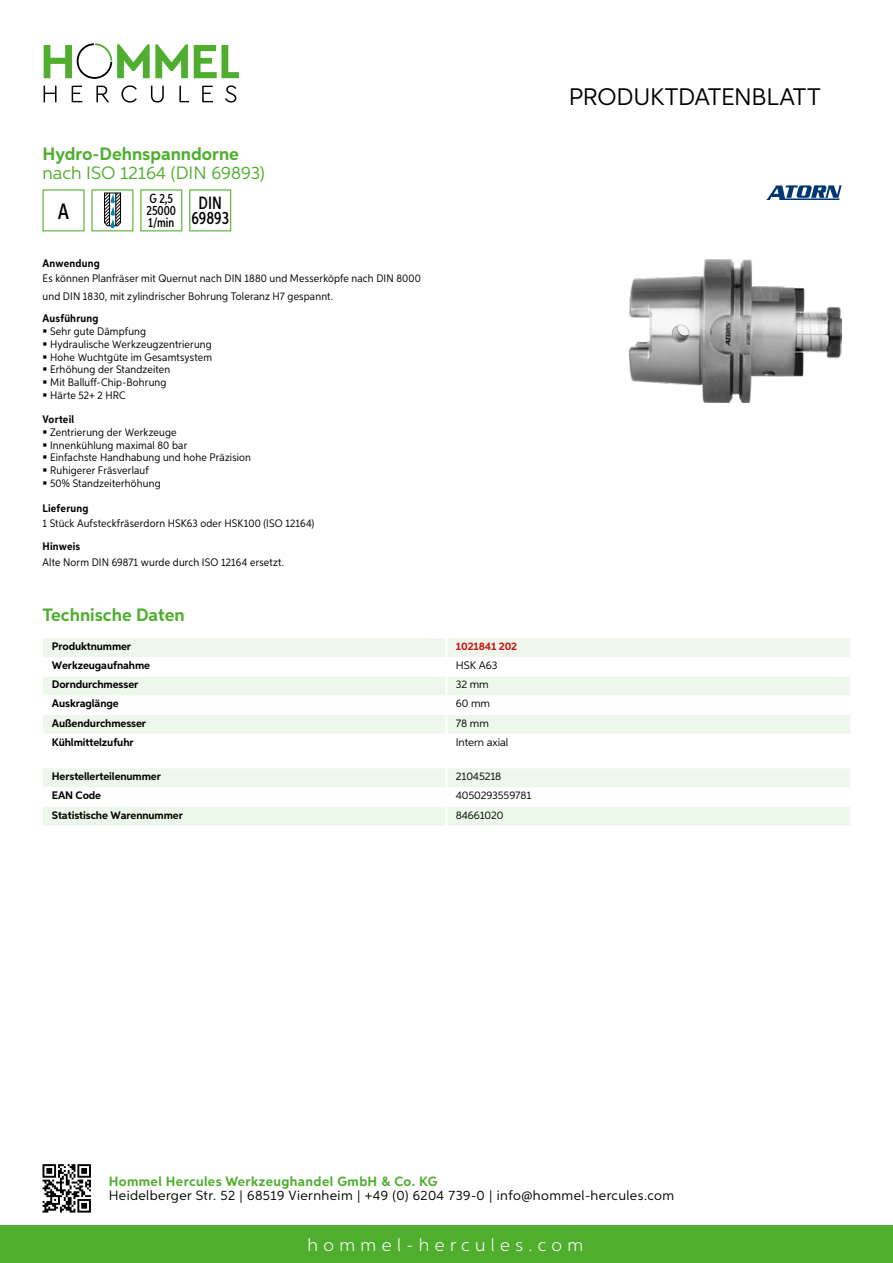
<style>
.page{position:relative;width:893px;height:1263px;background:#fff}
.page>*{position:absolute;margin:0;border:0;box-sizing:border-box;transform-origin:0 0}
.t1{font:24px "Aspira";letter-spacing:-.01em;color:#000}
.t2{font:500 22.2px "Aspira XX Nar";color:#000}
.t3{font:700 18px "Aspira";color:#50ae2f}
.t4{font:18px "Aspira";color:#50ae2f}
.t5{font:300 18px "Aspira";letter-spacing:.3em;color:#fff}
.t6{font:500 17.85px/14.9px "Aspira XX Nar";color:#000;text-align:center}
.t7{font:13.5px "Aspira";letter-spacing:.03em;color:#000}
.t8{font:700 13.5px "Aspira";letter-spacing:.03em;color:#50ae2f}
.t9{font:500 13.35px/11.9px "Aspira XX Nar";color:#000}
.t10{font:10.95px/12.8px "Aspira Nar";letter-spacing:.015em;color:#000}
.t11{font:700 10.95px "Aspira";letter-spacing:-.01em;color:#000}
.t12{font:10.95px "Aspira";letter-spacing:-.01em;color:#000}
.t13{font:700 10.95px "Aspira Nar";letter-spacing:.02em;color:#000}
.t14{font:700 10.95px "Aspira";letter-spacing:-.01em;color:#cd1013}
</style>
<div class="page">
<div style="left:0;top:1226px;width:893px;height:37px;background:#50ae2f"></div>
<svg style="left:43px;top:1164px;width:48px;height:48px"></svg>
<svg style="left:194px;top:45px;width:45px;height:33px"></svg>
<svg style="left:44px;top:43px;width:144px;height:36px"></svg>
<svg style="left:44px;top:86px;width:13px;height:16px"></svg>
<svg style="left:72px;top:86px;width:10px;height:16px"></svg>
<svg style="left:96px;top:86px;width:13px;height:16px"></svg>
<svg style="left:121px;top:85px;width:16px;height:18px"></svg>
<svg style="left:151px;top:86px;width:13px;height:17px"></svg>
<svg style="left:179px;top:86px;width:10px;height:16px"></svg>
<svg style="left:202px;top:86px;width:11px;height:16px"></svg>
<svg style="left:225px;top:85px;width:11px;height:18px"></svg>
<div style="left:43px;top:638px;width:807px;height:19px;background:#eef7eb"></div>
<svg style="left:43px;top:677px;width:807px;height:57px;fill:#eef7eb"></svg>
<hr style="left:445px;top:638px;width:3px;height:19px;background:#fff">
<hr style="left:445px;top:676px;width:3px;height:19px;background:#fff">
<hr style="left:445px;top:695px;width:3px;height:20px;background:#fff">
<hr style="left:445px;top:715px;width:3px;height:19px;background:#fff">
<svg style="left:43px;top:768px;width:807px;height:58px"></svg>
<hr style="left:445px;top:807px;width:3px;height:19px;background:#fff">
<svg style="left:43px;top:189px;width:42px;height:42px"></svg>
<svg style="left:91px;top:189px;width:42px;height:42px"></svg>
<svg style="left:140px;top:189px;width:42px;height:42px"></svg>
<svg style="left:189px;top:189px;width:42px;height:42px"></svg>
<img style="left:629px;top:259px;width:213px;height:143px">
<svg style="left:766px;top:185px;width:76px;height:15px"></svg>
<h3 class="t3" style="left:43px;top:142px;width:198px">Hydro-Dehnspanndorne</h3>
<h3 class="t4" style="left:43px;top:162px;width:224px">nach ISO 12164 (DIN 69893)</h3>
<h2 class="t2" style="left:58px;top:197px;width:13px">A</h2>
<p class="t9" style="left:147px;top:193px;width:31px">G 2,5<br>25000<br>1/min</p>
<h3 class="t6" style="left:191px;top:196px;width:39px">DIN<br>69893</h3>
<p class="t13" style="left:43px;top:257px;width:59px">Anwendung</p>
<p class="t10" style="left:43px;top:270px;width:380px;line-height:17.5px">Es können Planfräser mit Quernut nach DIN 1880 und Messerköpfe nach DIN 8000 und DIN 1830, mit zylindrischer Bohrung Toleranz H7 gespannt.</p>
<p class="t13" style="left:43px;top:312px;width:58px">Ausführung</p>
<p class="t10" style="left:50px;top:325px;width:164px">Sehr gute Dämpfung<br>Hydraulische Werkzeugzentrierung<br>Hohe Wuchtgüte im Gesamtsystem<br>Erhöhung der Standzeiten<br>Mit Balluff-Chip-Bohrung<br>Härte 52+ 2 HRC</p>
<p class="t13" style="left:43px;top:413px;width:33px">Vorteil</p>
<p class="t10" style="left:50px;top:426px;width:202px">Zentrierung der Werkzeuge<br>Innenkühlung maximal 80 bar<br>Einfachste Handhabung und hohe Präzision<br>Ruhigerer Fräsverlauf<br>50% Standzeiterhöhung</p>
<p class="t13" style="left:43px;top:502px;width:47px">Lieferung</p>
<p class="t10" style="left:43px;top:517px;width:273px">1 Stück Aufsteckfräserdorn HSK63 oder HSK100 (ISO 12164)</p>
<p class="t13" style="left:43px;top:540px;width:39px">Hinweis</p>
<p class="t10" style="left:43px;top:555px;width:243px">Alte Norm DIN 69871 wurde durch ISO 12164 ersetzt.</p>
<h3 class="t3" style="left:43px;top:604px;width:144px">Technische Daten</h3>
<p class="t11" style="left:52px;top:640px;width:81px">Produktnummer</p>
<p class="t14" style="left:456px;top:640px;width:63px">1021841 202</p>
<p class="t11" style="left:52px;top:659px;width:100px">Werkzeugaufnahme</p>
<p class="t12" style="left:456px;top:659px;width:43px">HSK A63</p>
<p class="t11" style="left:52px;top:678px;width:88px">Dorndurchmesser</p>
<p class="t12" style="left:456px;top:678px;width:34px">32 mm</p>
<p class="t11" style="left:52px;top:697px;width:68px">Auskraglänge</p>
<p class="t12" style="left:456px;top:697px;width:36px">60 mm</p>
<p class="t11" style="left:52px;top:716px;width:96px">Außendurchmesser</p>
<p class="t12" style="left:456px;top:716px;width:35px">78 mm</p>
<p class="t11" style="left:52px;top:735px;width:83px">Kühlmittelzufuhr</p>
<p class="t12" style="left:456px;top:735px;width:54px">Intern axial</p>
<p class="t11" style="left:52px;top:770px;width:111px">Herstellerteilenummer</p>
<p class="t12" style="left:456px;top:770px;width:47px">21045218</p>
<p class="t11" style="left:52px;top:789px;width:51px">EAN Code</p>
<p class="t12" style="left:456px;top:789px;width:77px">4050293559781</p>
<p class="t11" style="left:52px;top:808px;width:132px">Statistische Warennummer</p>
<p class="t12" style="left:456px;top:808px;width:49px">84661020</p>
<h1 class="t1" style="left:569px;top:82px;width:253px">Produktdatenblatt</h1>
<p class="t8" style="left:109px;top:1172px;width:330px">Hommel Hercules Werkzeughandel GmbH &amp; Co. KG</p>
<p class="t7" style="left:109px;top:1187px;width:567px">Heidelberger Str. 52 | 68519 Viernheim | +49 (0) 6204 739-0 | info@hommel-hercules.com</p>
<h3 class="t5" style="left:307px;top:1234px;width:277px">hommel-hercules.com</h3>
</div>
